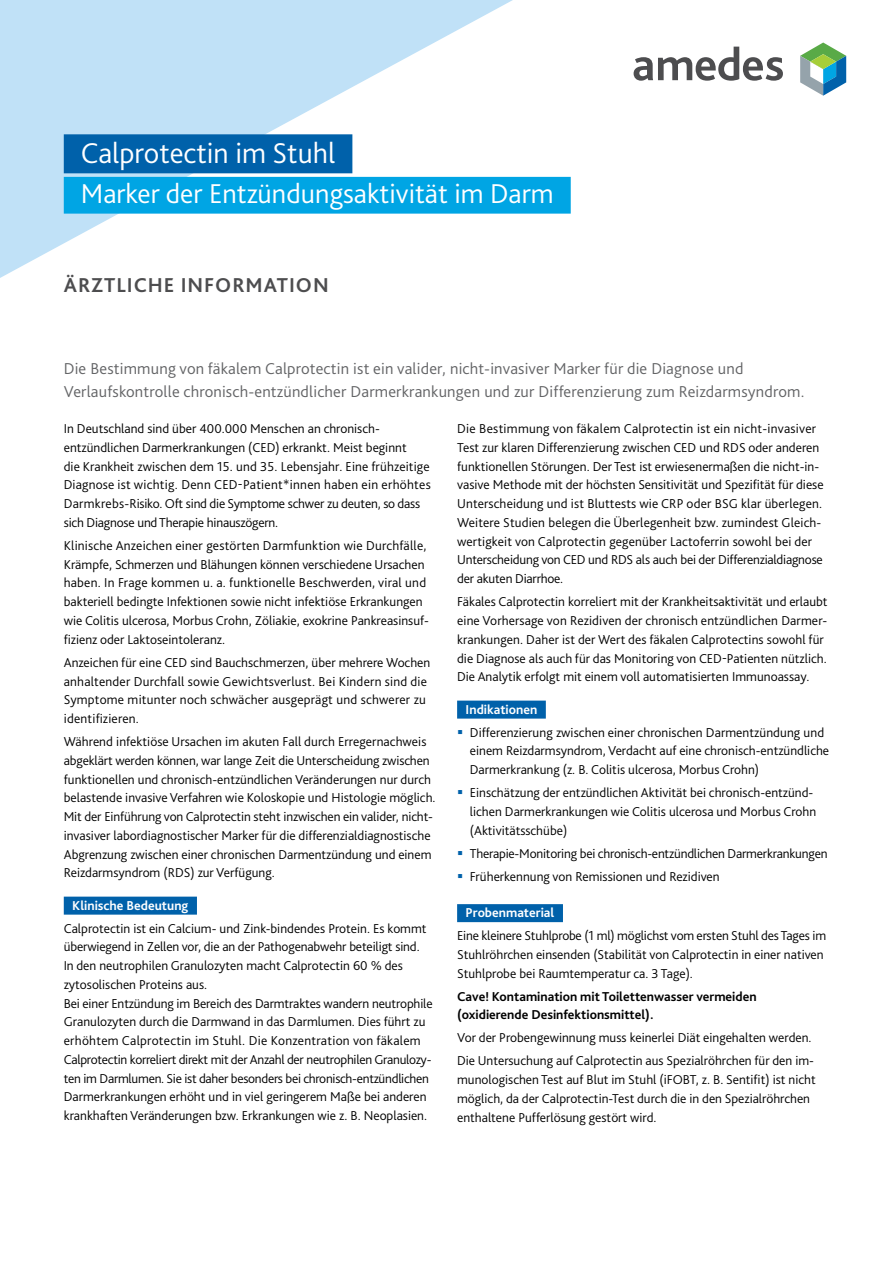
<style>
.page{position:relative;width:893px;height:1263px;background:#fff}
.page>*{position:absolute;margin:0;border:0;box-sizing:border-box;transform-origin:0 0}
.t1{font:300 30px "Bliss Pro";color:#fff}
.t2{font:300 28.5px "Bliss Pro";color:#fff}
.t3{font:700 21px "Bliss Pro";letter-spacing:.045em;color:#4d4d4f}
.t4{font:300 16.5px/22.5px "Bliss Pro";letter-spacing:.01em;color:#636466}
.t5{font:300 13.5px/18.8px "Bliss Pro";color:#000}
.t6{font:700 13.5px/18.8px "Bliss Pro";color:#000}
.t7{font:700 13.5px "Bliss Pro";color:#fff}
.s1{color:#0061aa}
</style>
<div class="page">
<svg style="left:0;top:0;width:513px;height:278px;fill:#c0e1f7"></svg>
<div style="left:64px;top:897px;width:133px;height:18px;background:#0061aa"></div>
<div style="left:457px;top:701px;width:89px;height:18px;background:#0061aa"></div>
<div style="left:457px;top:904px;width:106px;height:18px;background:#0061aa"></div>
<div style="left:64px;top:134px;width:288px;height:39px;background:#0061aa"></div>
<div style="left:64px;top:177px;width:507px;height:37px;background:#00a5e4"></div>
<svg style="left:634px;top:47px;width:149px;height:34px"></svg>
<svg style="left:800px;top:43px;width:46px;height:53px"></svg>
<h1 class="t1" style="left:81px;top:135px;width:256px">Calprotectin im Stuhl</h1>
<h2 class="t2" style="left:81px;top:176px;width:474px">Marker der Entzündungsaktivität im Darm</h2>
<h3 class="t3" style="left:64px;top:272px;width:266px">ÄRZTLICHE INFORMATION</h3>
<p class="t4" style="left:64px;top:357px;width:742px">Die Bestimmung von fäkalem Calprotectin ist ein valider, nicht-invasiver Marker für die Diagnose und<br>Verlaufskontrolle chronisch-entzündlicher Darmerkrankungen und zur Differenzierung zum Reizdarmsyndrom.</p>
<p class="t5" style="left:64px;top:419px;width:369px">In Deutschland sind über 400.000 Menschen an chronisch&shy;entzündlichen Darmerkrankungen (CED) erkrankt. Meist beginnt<br>die Krankheit zwischen dem 15. und 35. Lebensjahr. Eine frühzeitige Diagnose ist wichtig. Denn CED-Patient*innen haben ein erhöhtes Darmkrebs-Risiko. Oft sind die Symptome schwer zu deuten, so dass sich Diagnose und Therapie hinauszögern.</p>
<p class="t5" style="left:64px;top:536px;width:367px">Klinische Anzeichen einer gestörten Darmfunktion wie Durchfälle, Krämpfe, Schmerzen und Blähungen können verschiedene Ursachen haben. In Frage kommen u. a. funktionelle Beschwerden, viral und bakteriell bedingte Infektionen sowie nicht infektiöse Erkrankungen wie Colitis ulcerosa, Morbus Crohn, Zöliakie, exokrine Pankreasinsuf&shy;fizienz oder Laktoseintoleranz.</p>
<p class="t5" style="left:64px;top:653px;width:368px">Anzeichen für eine CED sind Bauchschmerzen, über mehrere Wochen anhaltender Durchfall sowie Gewichtsverlust. Bei Kindern sind die Symptome mitunter noch schwächer ausgeprägt und schwerer zu identifizieren.</p>
<p class="t5" style="left:64px;top:732px;width:373px">Während infektiöse Ursachen im akuten Fall durch Erregernachweis abgeklärt werden können, war lange Zeit die Unterscheidung zwischen funktionellen und chronisch-entzündlichen Veränderungen nur durch belastende invasive Verfahren wie Koloskopie und Histologie möglich.<br>Mit der Einführung von Calprotectin steht inzwischen ein valider, nicht&shy;invasiver labordiagnostischer Marker für die differenzialdiagnostische Abgrenzung zwischen einer chronischen Darmentzündung und einem Reizdarmsyndrom (RDS) zur Verfügung.</p>
<p class="t7" style="left:72px;top:897px;width:118px">Klinische Bedeutung</p>
<p class="t5" style="left:64px;top:919px;width:370px">Calprotectin ist ein Calcium- und Zink-bindendes Protein. Es kommt überwiegend in Zellen vor, die an der Pathogenabwehr beteiligt sind.<br>In den neutrophilen Granulozyten macht Calprotectin 60 % des zytosolischen Proteins aus.<br>Bei einer Entzündung im Bereich des Darmtraktes wandern neutrophile Granulozyten durch die Darmwand in das Darmlumen. Dies führt zu erhöhtem Calprotectin im Stuhl. Die Konzentration von fäkalem Calprotectin korreliert direkt mit der Anzahl der neutrophilen Granulozy&shy;ten im Darmlumen. Sie ist daher besonders bei chronisch-entzündlichen Darmerkrankungen erhöht und in viel geringerem Maße bei anderen krankhaften Veränderungen bzw. Erkrankungen wie z. B. Neoplasien.</p>
<p class="t5" style="left:457px;top:419px;width:368px">Die Bestimmung von fäkalem Calprotectin ist ein nicht-invasiver Test zur klaren Differenzierung zwischen CED und RDS oder anderen funktionellen Störungen. Der Test ist erwiesenermaßen die nicht-in&shy;vasive Methode mit der höchsten Sensitivität und Spezifität für diese Unterscheidung und ist Bluttests wie CRP oder BSG klar überlegen.<br>Weitere Studien belegen die Überlegenheit bzw. zumindest Gleich&shy;wertigkeit von Calprotectin gegenüber Lactoferrin sowohl bei der Unterscheidung von CED und RDS als auch bei der Differenzialdiagnose der akuten Diarrhoe.</p>
<p class="t5" style="left:457px;top:592px;width:372px">Fäkales Calprotectin korreliert mit der Krankheitsaktivität und erlaubt eine Vorhersage von Rezidiven der chronisch entzündlichen Darmer&shy;krankungen. Daher ist der Wert des fäkalen Calprotectins sowohl für die Diagnose als auch für das Monitoring von CED-Patienten nützlich.<br>Die Analytik erfolgt mit einem voll automatisierten Immunoassay.</p>
<p class="t7" style="left:466px;top:701px;width:73px">Indikationen</p>
<p class="t5" style="left:470px;top:723px;width:361px;text-indent:-13px"><span class="s1">▪</span> Differenzierung zwischen einer chronischen Darmentzündung und einem Reizdarmsyndrom, Verdacht auf eine chronisch-entzündliche<br>Darmerkrankung (z. B. Colitis ulcerosa, Morbus Crohn)</p>
<p class="t5" style="left:470px;top:783px;width:348px;text-indent:-13px"><span class="s1">▪</span> Einschätzung der entzündlichen Aktivität bei chronisch-entzünd&shy;lichen Darmerkrankungen wie Colitis ulcerosa und Morbus Crohn (Aktivitätsschübe)</p>
<p class="t5" style="left:457px;top:844px;width:372px"><span class="s1">▪</span> Therapie-Monitoring bei chronisch-entzündlichen Darmerkrankungen</p>
<p class="t5" style="left:457px;top:867px;width:264px"><span class="s1">▪</span> Früherkennung von Remissionen und Rezidiven</p>
<p class="t7" style="left:466px;top:904px;width:90px">Probenmaterial</p>
<p class="t5" style="left:457px;top:926px;width:371px">Eine kleinere Stuhlprobe (1 ml) möglichst vom ersten Stuhl des Tages im<br>Stuhlröhrchen einsenden (Stabilität von Calprotectin in einer nativen<br>Stuhlprobe bei Raumtemperatur ca. 3 Tage).</p>
<p class="t6" style="left:457px;top:987px;width:301px">Cave! Kontamination mit Toilettenwasser vermeiden (oxidierende Desinfektionsmittel).</p>
<p class="t5" style="left:457px;top:1026px;width:358px;line-height:23px">Vor der Probengewinnung muss keinerlei Diät eingehalten werden.<br>Die Untersuchung auf Calprotectin aus Spezialröhrchen für den im-</p>
<p class="t5" style="left:457px;top:1070px;width:360px">munologischen Test auf Blut im Stuhl (iFOBT, z. B. Sentifit) ist nicht möglich, da der Calprotectin-Test durch die in den Spezialröhrchen enthaltene Pufferlösung gestört wird.</p>
</div>
